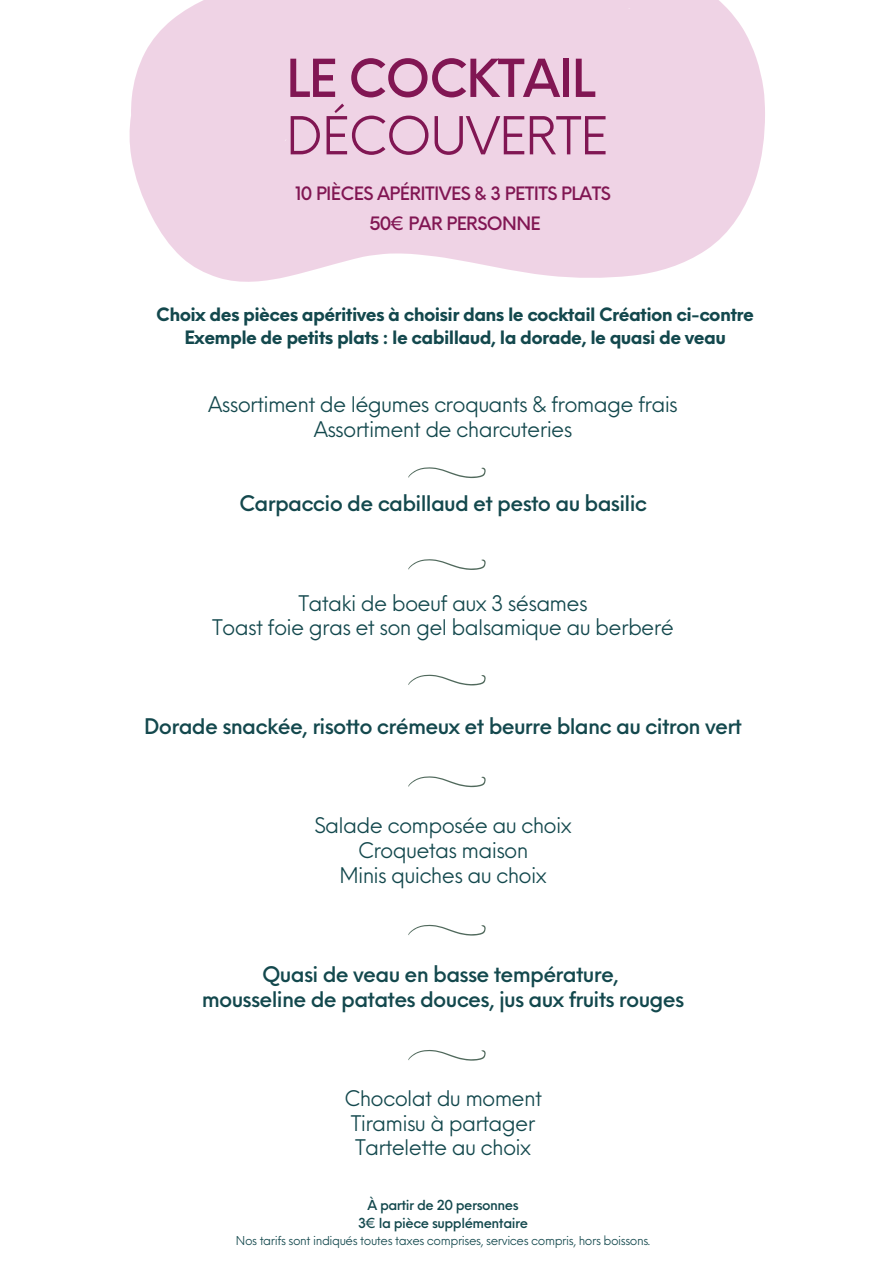
<style>
.page{position:relative;width:894px;height:1264px;background:#fff}
.page>*{position:absolute;margin:0;border:0;box-sizing:border-box;transform-origin:0 0}
.t1{font:500 51px/57.4px "Neue Einstellung";letter-spacing:-.035em;color:#811653}
.t2{font:21px/24.8px "Neue Einstellung";letter-spacing:-.035em;color:#13484d;text-align:center}
.t3{font:500 21px/24.8px "Neue Einstellung";letter-spacing:-.035em;color:#13484d;text-align:center}
.t4{font:700 18px/23.7px "Neue Einstellung";letter-spacing:-.035em;color:#13484d;text-align:center}
.t5{font:500 18px/30.5px "Neue Einstellung";letter-spacing:-.035em;color:#811653;text-align:center}
.t6{font:500 13.5px/18px "Neue Einstellung";letter-spacing:-.035em;color:#13484d;text-align:center}
.t7{font:12px "Neue Einstellung";letter-spacing:-.035em;color:#13484d}
.s1{font-weight:400}
</style>
<div class="page">
<svg style="left:129px;top:0;width:635px;height:282px;fill:#efd3e5"></svg>
<div style="left:229px;top:0;width:511px;height:271px;background:#efd3e5"></div>
<svg style="left:279px;top:251px;width:13px;height:8px"></svg>
<svg style="left:754px;top:54px;width:3px;height:6px"></svg>
<svg style="left:408px;top:674px;width:77px;height:11px"></svg>
<svg style="left:408px;top:1050px;width:77px;height:10px"></svg>
<svg style="left:408px;top:467px;width:77px;height:11px"></svg>
<svg style="left:408px;top:559px;width:77px;height:11px"></svg>
<svg style="left:408px;top:776px;width:77px;height:11px"></svg>
<svg style="left:408px;top:924px;width:77px;height:11px"></svg>
<p class="t1" style="left:286px;top:45px;width:323px">LE COCKTAIL<br><span class="s1">DÉCOUVERTE</span></p>
<h1 class="t5" style="left:295px;top:176px;width:317px">10 PIÈCES APÉRITIVES &amp; 3 PETITS PLATS<br>50€ PAR PERSONNE</h1>
<p class="t4" style="left:156px;top:301px;width:599px">Choix des pièces apéritives à choisir dans le cocktail Création ci-contre<br>Exemple de petits plats : le cabillaud, la dorade, le quasi de veau</p>
<h4 class="t2" style="left:208px;top:390px;width:471px">Assortiment de légumes croquants &amp; fromage frais<br>Assortiment de charcuteries</h4>
<h5 class="t3" style="left:239px;top:489px;width:409px">Carpaccio de cabillaud et pesto au basilic</h5>
<h3 class="t2" style="left:212px;top:588px;width:463px">Tataki de boeuf aux 3 sésames<br>Toast foie gras et son gel balsamique au berberé</h3>
<h2 class="t3" style="left:144px;top:712px;width:599px">Dorade snackée, risotto crémeux et beurre blanc au citron vert</h2>
<h3 class="t2" style="left:314px;top:811px;width:258px">Salade composée au choix<br>Croquetas maison<br>Minis quiches au choix</h3>
<h2 class="t3" style="left:202px;top:960px;width:484px">Quasi de veau en basse température,<br>mousseline de patates douces, jus aux fruits rouges</h2>
<h3 class="t2" style="left:344px;top:1083px;width:199px">Chocolat du moment<br>Tiramisu à partager<br>Tartelette au choix</h3>
<h2 class="t6" style="left:358px;top:1194px;width:171px">À partir de 20 personnes<br>3€ la pièce supplémentaire</h2>
<h3 class="t7" style="left:236px;top:1230px;width:415px">Nos tarifs sont indiqués toutes taxes comprises, services compris, hors boissons.</h3>
</div>
